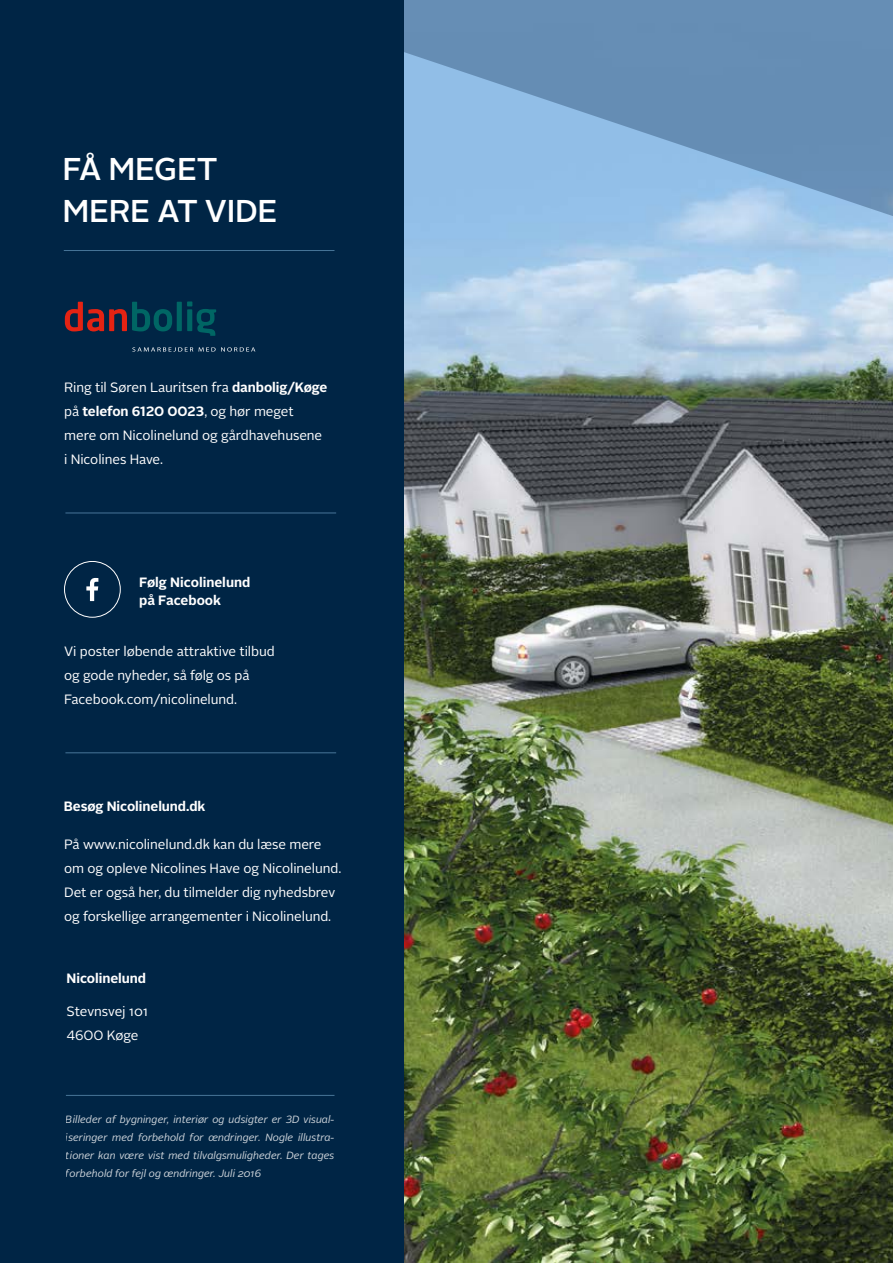
<style>
.page{position:relative;width:893px;height:1263px;background:#fff}
.page>*{position:absolute;margin:0;border:0;box-sizing:border-box;transform-origin:0 0}
.t1{font:500 31.5px/42px "Alright Sans";letter-spacing:-.01em;color:#fff}
.t2{font:13.5px/24px "Alright Sans";letter-spacing:-.005em;color:#fff}
.t3{font:700 13.5px/18px "Alright Sans";letter-spacing:-.005em;color:#fff}
.t4{font:italic 10.5px/18px "Alright Sans";letter-spacing:-.005em;color:#fff;text-align:justify}
.s1{font-weight:700}
</style>
<div class="page">
<img style="left:404px;top:223px;width:489px;height:1040px">
<div style="left:0;top:0;width:404px;height:1263px;background:#002545"></div>
<div style="left:64px;top:561px;width:57px;height:57px;border:1px solid #fff;border-radius:50%"></div>
<svg style="left:86px;top:578px;width:12px;height:23px"></svg>
<hr style="left:66px;top:1095px;width:268px;height:1px;background:#477598">
<hr style="left:64px;top:250px;width:270px;height:1px;background:#477598">
<hr style="left:65px;top:513px;width:271px;height:1px;background:#477598">
<hr style="left:65px;top:752px;width:271px;height:1px;background:#477598">
<svg style="left:65px;top:302px;width:107px;height:29px"></svg>
<div style="left:177px;top:302px;width:5px;height:29px;background:#006664"></div>
<svg style="left:132px;top:347px;width:61px;height:5px"></svg>
<svg style="left:199px;top:347px;width:56px;height:5px"></svg>
<svg style="left:187px;top:301px;width:29px;height:35px"></svg>
<svg style="left:404px;top:0;width:489px;height:223px;background:#78a1c9"></svg>
<hr style="left:892px;top:0;width:1px;height:216px;background:#002545">
<svg style="left:892px;top:1071px;width:1px;height:192px"></svg>
<h1 class="t1" style="left:62px;top:148px;width:217px">FÅ MEGET<br>MERE AT VIDE</h1>
<p class="t2" style="left:64px;top:375px;width:265px">Ring til Søren Lauritsen fra <span class="s1">danbolig/Køge </span>på <span class="s1">telefon 6120 0023</span>, og hør meget mere om Nicolinelund og gårdhavehusene i Nicolines Have.</p>
<p class="t3" style="left:139px;top:573px;width:113px">Følg Nicolinelund på Facebook</p>
<p class="t2" style="left:64px;top:639px;width:212px">Vi poster løbende attraktive tilbud og gode nyheder, så følg os på<br>Facebook.com/nicolinelund.</p>
<p class="t3" style="left:64px;top:797px;width:143px">Besøg Nicolinelund.dk</p>
<p class="t2" style="left:64px;top:832px;width:279px">På www.nicolinelund.dk kan du læse mere om og opleve Nicolines Have og Nicolinelund.<br>Det er også her, du tilmelder dig nyhedsbrev og forskellige arrangementer i Nicolinelund.</p>
<p class="t3" style="left:67px;top:969px;width:81px">Nicolinelund</p>
<p class="t2" style="left:67px;top:999px;width:83px">Stevnsvej 101<br>4600 Køge</p>
<p class="t4" style="left:66px;top:1111px;width:270px">Billeder af bygninger, interiør og udsigter er 3D visual&shy;iseringer med forbehold for ændringer. Nogle illustra&shy;tioner kan være vist med tilvalgsmuligheder. Der tages forbehold for fejl og ændringer. Juli 2016</p>
</div>
